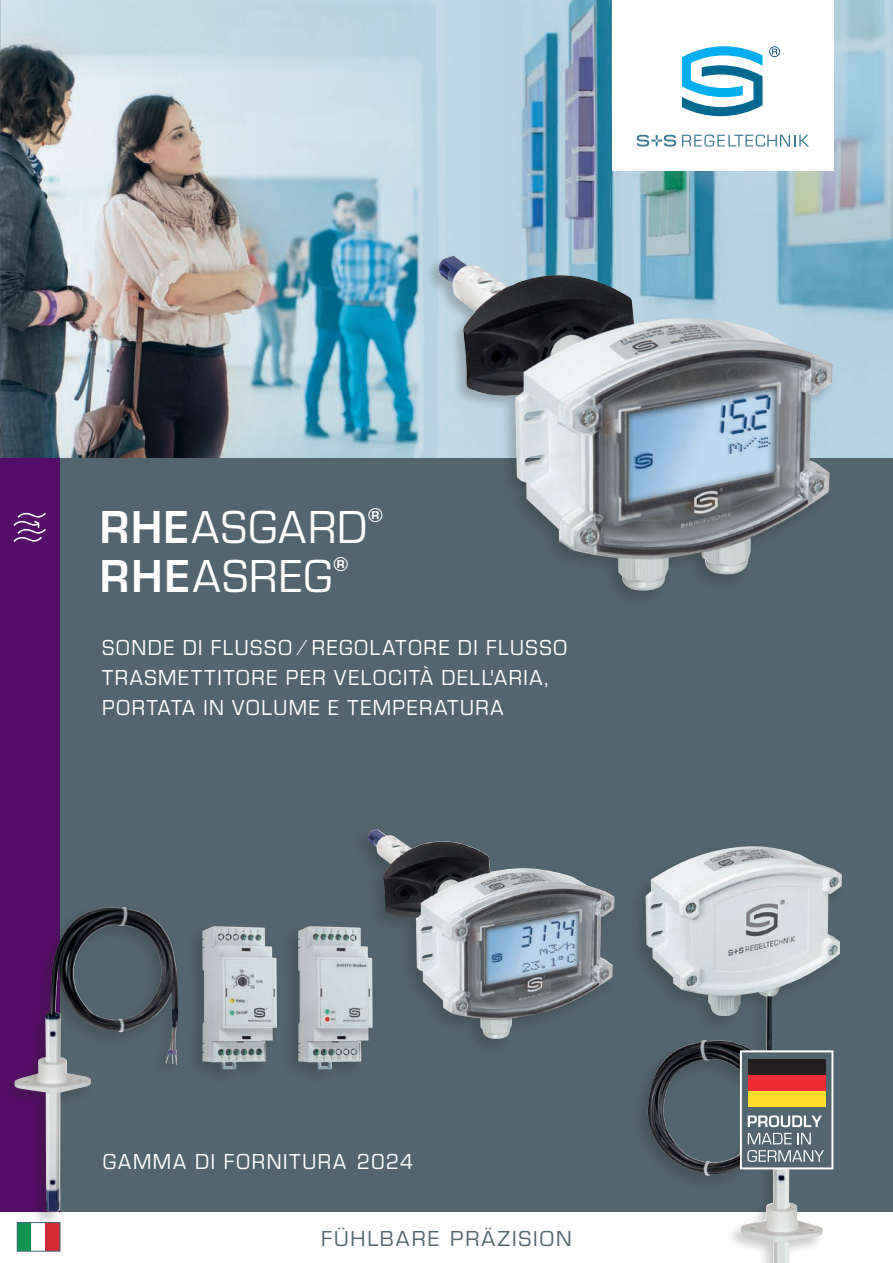
<style>
.page{position:relative;width:893px;height:1263px;background:#fff}
.page>*{position:absolute;margin:0;border:0;box-sizing:border-box;transform-origin:0 0}
.t1{font:48px "Eurostile OT";letter-spacing:.03em;color:#fff;scale:.95 1}
.t2{font:22.5px/30px "Eurostile OT";letter-spacing:.075em;color:#fff;scale:.95 1}
.t3{font:22.5px "Eurostile OT";letter-spacing:.08em;color:#53656e}
.t4{font:700 20.7px "Eurostile OT";color:#fff}
.s1{font-weight:700}
</style>
<div class="page">
<img style="left:0;top:0;width:893px;height:458px">
<div style="left:0;top:458px;width:893px;height:754px;background:#53656e"></div>
<div style="left:612px;top:0;width:221px;height:170px;background:#fff"></div>
<svg style="left:682px;top:46px;width:80px;height:70px"></svg>
<svg style="left:769px;top:46px;width:11px;height:11px"></svg>
<svg style="left:682px;top:135px;width:127px;height:12px"></svg>
<svg style="left:637px;top:135px;width:39px;height:12px"></svg>
<div style="left:0;top:458px;width:60px;height:754px;background:#550e67"></div>
<svg style="left:14px;top:513px;width:32px;height:29px"></svg>
<div style="left:424px;top:253px;width:412px;height:353px;background:#231f20;opacity:.25"></div>
<img style="left:438px;top:256px;width:395px;height:335px">
<div style="left:0;top:904px;width:181px;height:323px;background:#231f20;opacity:.25"></div>
<img style="left:14px;top:907px;width:160px;height:305px">
<img style="left:368px;top:829px;width:247px;height:210px">
<div style="left:283px;top:923px;width:93px;height:161px;background:#231f20;opacity:.25"></div>
<img style="left:298px;top:926px;width:75px;height:143px">
<div style="left:187px;top:923px;width:93px;height:161px;background:#231f20;opacity:.25"></div>
<img style="left:202px;top:926px;width:75px;height:143px">
<div style="left:631px;top:843px;width:214px;height:420px;background:#231f20;opacity:.25"></div>
<img style="left:646px;top:846px;width:196px;height:417px">
<svg style="left:17px;top:1222px;width:43px;height:29px"></svg>
<svg style="left:740px;top:1050px;width:93px;height:119px"></svg>
<h1 class="t1" style="left:100px;top:501px;width:283px"><span class="s1">RHE</span>ASGARD</h1>
<p class="t4" style="left:368px;top:504px;width:17px">®</p>
<h1 class="t1" style="left:100px;top:550px;width:246px"><span class="s1">RHE</span>ASREG</h1>
<p class="t4" style="left:333px;top:553px;width:17px">®</p>
<p class="t2" style="left:102px;top:633px;width:491px">SONDE DI FLUSSO ⁄ REGOLATORE DI FLUSSO<br>TRASMETTITORE PER VELOCITÀ DELL'ARIA,<br>PORTATA IN VOLUME E TEMPERATURA</p>
<p class="t2" style="left:103px;top:1147px;width:328px">GAMMA DI FORNITURA 2024</p>
<p class="t3" style="left:321px;top:1226px;width:252px">FÜHLBARE PRÄZISION</p>
</div>
